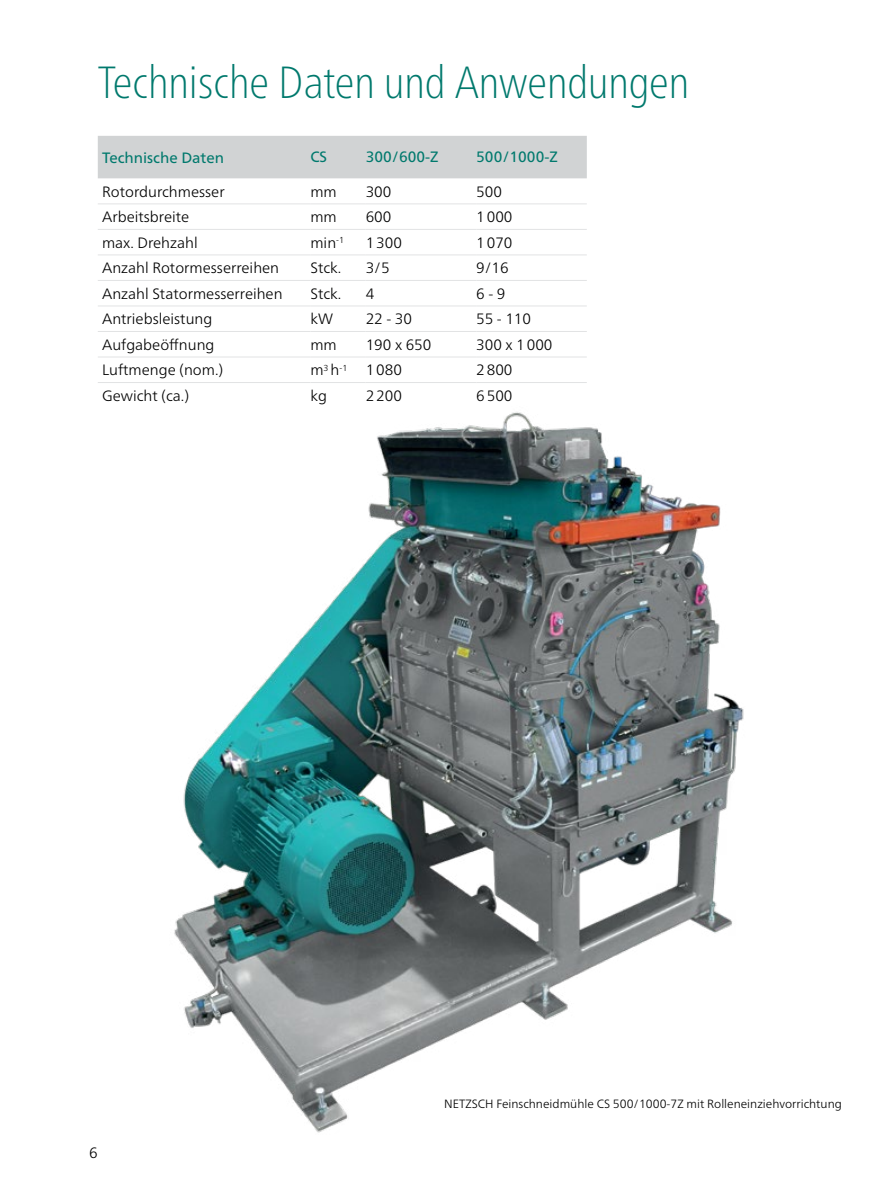
<style>
.page{position:relative;width:893px;height:1191px;background:#fff}
.page>*{position:absolute;margin:0;border:0;box-sizing:border-box;transform-origin:0 0}
.t1{font:100 condensed 45px "Frutiger Neue LTW1 G";color:#00796d}
.t2{font:300 15px "Frutiger Neue LTW1 G";color:#000}
.t3{font:15px "Frutiger Neue LTW1 G";color:#00796d}
.t4{font:300 12px "Frutiger Neue LTW1 G";color:#000}
</style>
<div class="page">
<img style="left:174px;top:412px;width:570px;height:721px">
<div style="left:98px;top:136px;width:489px;height:42px;background:#d1d3d4"></div>
<hr style="left:98px;top:203px;width:212px;height:1px;background:#e2e3e4">
<hr style="left:310px;top:203px;width:56px;height:1px;background:#e2e3e4">
<hr style="left:366px;top:203px;width:110px;height:1px;background:#e2e3e4">
<hr style="left:476px;top:203px;width:111px;height:1px;background:#e2e3e4">
<hr style="left:98px;top:229px;width:212px;height:1px;background:#e2e3e4">
<hr style="left:310px;top:229px;width:56px;height:1px;background:#e2e3e4">
<hr style="left:366px;top:229px;width:110px;height:1px;background:#e2e3e4">
<hr style="left:476px;top:229px;width:111px;height:1px;background:#e2e3e4">
<hr style="left:98px;top:254px;width:212px;height:1px;background:#e2e3e4">
<hr style="left:310px;top:254px;width:56px;height:1px;background:#e2e3e4">
<hr style="left:366px;top:254px;width:110px;height:1px;background:#e2e3e4">
<hr style="left:476px;top:254px;width:111px;height:1px;background:#e2e3e4">
<hr style="left:98px;top:280px;width:212px;height:1px;background:#e2e3e4">
<hr style="left:310px;top:280px;width:56px;height:1px;background:#e2e3e4">
<hr style="left:366px;top:280px;width:110px;height:1px;background:#e2e3e4">
<hr style="left:476px;top:280px;width:111px;height:1px;background:#e2e3e4">
<hr style="left:98px;top:305px;width:212px;height:1px;background:#e2e3e4">
<hr style="left:310px;top:305px;width:56px;height:1px;background:#e2e3e4">
<hr style="left:366px;top:305px;width:110px;height:1px;background:#e2e3e4">
<hr style="left:476px;top:305px;width:111px;height:1px;background:#e2e3e4">
<hr style="left:98px;top:331px;width:212px;height:1px;background:#e2e3e4">
<hr style="left:310px;top:331px;width:56px;height:1px;background:#e2e3e4">
<hr style="left:366px;top:331px;width:110px;height:1px;background:#e2e3e4">
<hr style="left:476px;top:331px;width:111px;height:1px;background:#e2e3e4">
<hr style="left:98px;top:357px;width:212px;height:1px;background:#e2e3e4">
<hr style="left:310px;top:357px;width:56px;height:1px;background:#e2e3e4">
<hr style="left:366px;top:357px;width:110px;height:1px;background:#e2e3e4">
<hr style="left:476px;top:357px;width:111px;height:1px;background:#e2e3e4">
<hr style="left:98px;top:382px;width:212px;height:1px;background:#e2e3e4">
<hr style="left:310px;top:382px;width:56px;height:1px;background:#e2e3e4">
<hr style="left:366px;top:382px;width:110px;height:1px;background:#e2e3e4">
<hr style="left:476px;top:382px;width:111px;height:1px;background:#e2e3e4">
<h1 class="t1" style="left:98px;top:50px;width:593px">Technische Daten und Anwendungen</h1>
<p class="t3" style="left:102px;top:149px;width:123px">Technische Daten</p>
<p class="t3" style="left:310px;top:148px;width:18px">CS</p>
<p class="t3" style="left:366px;top:148px;width:74px">300/600-Z</p>
<p class="t3" style="left:476px;top:148px;width:83px">500/1000-Z</p>
<p class="t2" style="left:102px;top:182px;width:124px">Rotordurchmesser</p>
<p class="t2" style="left:310px;top:182px;width:28px">mm</p>
<p class="t2" style="left:366px;top:182px;width:27px">300</p>
<p class="t2" style="left:476px;top:182px;width:27px">500</p>
<p class="t2" style="left:102px;top:208px;width:89px">Arbeitsbreite</p>
<p class="t2" style="left:310px;top:208px;width:28px">mm</p>
<p class="t2" style="left:366px;top:208px;width:27px">600</p>
<p class="t2" style="left:476px;top:208px;width:38px">1000</p>
<p class="t2" style="left:102px;top:233px;width:97px">max. Drehzahl</p>
<p class="t2" style="left:310px;top:233px;width:35px">min<sup>-1</sup></p>
<p class="t2" style="left:366px;top:233px;width:38px">1300</p>
<p class="t2" style="left:476px;top:233px;width:38px">1070</p>
<p class="t2" style="left:102px;top:259px;width:179px">Anzahl Rotormesserreihen</p>
<p class="t2" style="left:310px;top:259px;width:33px">Stck.</p>
<p class="t2" style="left:366px;top:259px;width:25px">3/5</p>
<p class="t2" style="left:476px;top:259px;width:34px">9/16</p>
<p class="t2" style="left:102px;top:284px;width:182px">Anzahl Statormesserreihen</p>
<p class="t2" style="left:310px;top:284px;width:33px">Stck.</p>
<p class="t2" style="left:366px;top:284px;width:10px">4</p>
<p class="t2" style="left:476px;top:284px;width:31px">6 - 9</p>
<p class="t2" style="left:102px;top:310px;width:112px">Antriebsleistung</p>
<p class="t2" style="left:310px;top:310px;width:24px">kW</p>
<p class="t2" style="left:366px;top:310px;width:48px">22 - 30</p>
<p class="t2" style="left:476px;top:310px;width:56px">55 - 110</p>
<p class="t2" style="left:102px;top:336px;width:114px">Aufgabeöffnung</p>
<p class="t2" style="left:310px;top:336px;width:28px">mm</p>
<p class="t2" style="left:366px;top:336px;width:67px">190 x 650</p>
<p class="t2" style="left:476px;top:336px;width:78px">300 x 1000</p>
<p class="t2" style="left:102px;top:361px;width:123px">Luftmenge (nom.)</p>
<p class="t2" style="left:310px;top:361px;width:93px">m<sup>3</sup> h<sup>-1</sup> 1080</p>
<p class="t2" style="left:476px;top:361px;width:38px">2800</p>
<p class="t2" style="left:102px;top:387px;width:89px">Gewicht (ca.)</p>
<p class="t2" style="left:310px;top:387px;width:18px">kg</p>
<p class="t2" style="left:366px;top:387px;width:38px">2200</p>
<p class="t2" style="left:476px;top:387px;width:38px">6500</p>
<p class="t2" style="left:89px;top:1144px;width:10px">6</p>
<p class="t4" style="left:444px;top:1096px;width:399px">NETZSCH Feinschneidmühle CS 500/1000-7Z mit Rolleneinziehvorrichtung</p>
</div>
